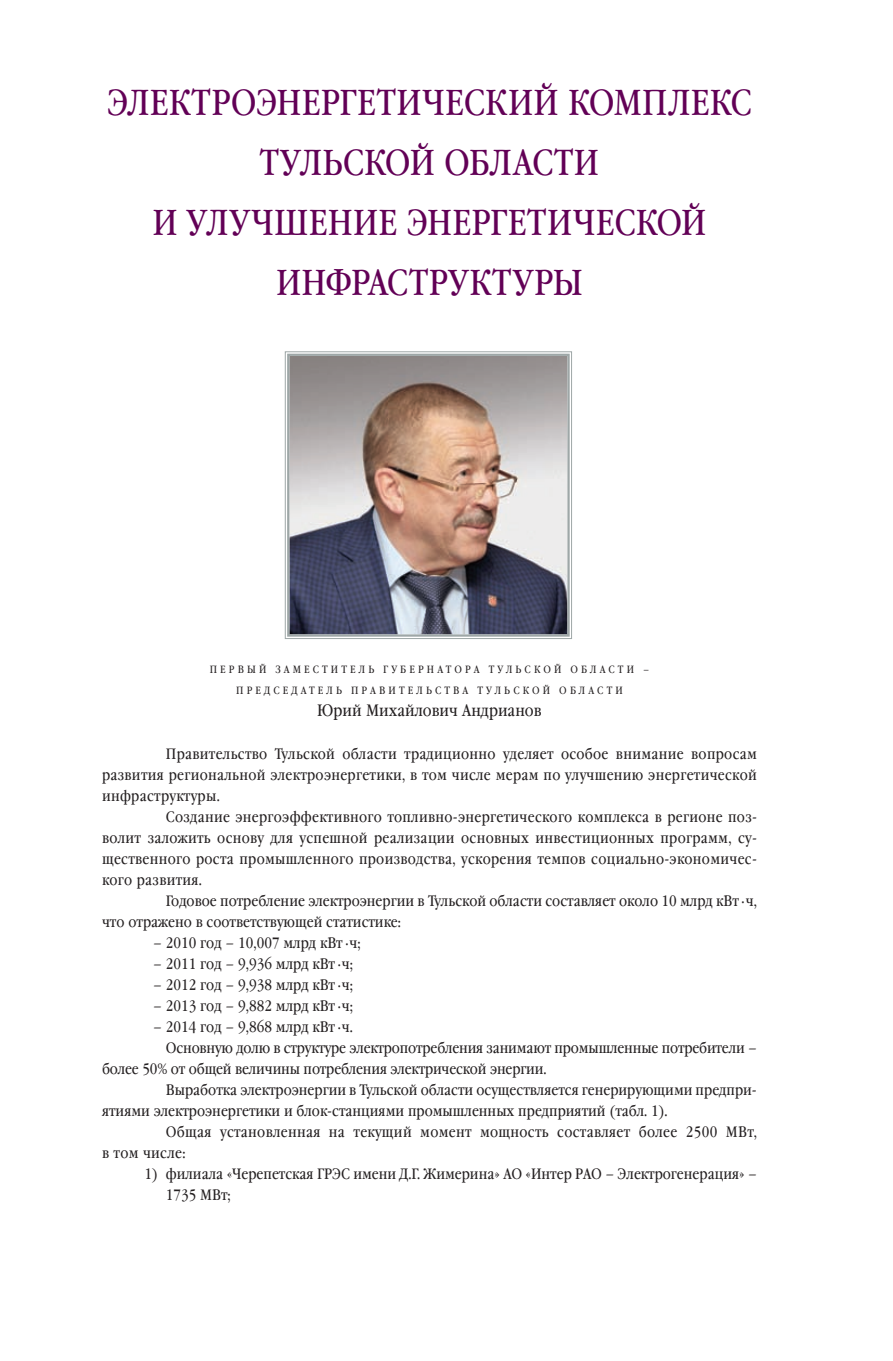
<style>
.page{position:relative;width:893px;height:1361px;background:#fff}
.page>*{position:absolute;margin:0;border:0;box-sizing:border-box;transform-origin:0 0}
.t1{font:36px/60px "Garamond Book Narrow C";letter-spacing:.005em;color:#620056;text-align:center}
.t2{font:16.5px "Garamond Book Narrow C";color:#231f20}
.t3{font:15px "Garamond Book Narrow C";color:#231f20}
.t4{font:15px "Garamond Book Narrow C";letter-spacing:.02em;color:#231f20}
.t5{font:10.5px/21px "Garamond Book Narrow C";letter-spacing:.3em;color:#231f20;text-align:center}
</style>
<div class="page">
<img style="left:285px;top:351px;width:287px;height:288px">
<div style="left:287px;top:354px;width:283px;height:283px;border:2px solid #9ea7a7"></div>
<h1 class="t1" style="left:107px;top:74px;width:646px">Электроэнергетический комплекс<br>Тульской области<br>и улучшение энергетической инфраструктуры</h1>
<p class="t5" style="left:210px;top:659px;width:441px">первы й заместитель губ ернатора Ту льской области – председа тель правительства Ту льской области</p>
<p class="t2" style="left:317px;top:701px;width:226px">Юрий Михайлович Андрианов</p>
<p class="t4" style="left:166px;top:746px;width:593px">Правительство Тульской области традиционно уделяет особое внимание вопросам</p>
<p class="t4" style="left:102px;top:767px;width:656px">развития региональной электроэнергетики, в том числе мерам по улучшению энергетической</p>
<p class="t4" style="left:102px;top:788px;width:119px">инфраструктуры.</p>
<p class="t4" style="left:166px;top:809px;width:593px">Создание энергоэффективного топливно-энергетического комплекса в регионе поз-</p>
<p class="t4" style="left:102px;top:830px;width:656px">волит заложить основу для успешной реализации основных инвестиционных программ, су-</p>
<p class="t4" style="left:102px;top:851px;width:656px">щественного роста промышленного производства, ускорения темпов социально-экономичес-</p>
<p class="t3" style="left:102px;top:872px;width:101px">кого развития.</p>
<p class="t3" style="left:166px;top:893px;width:593px">Годовое потребление электроэнергии в Тульской области составляет около 10 млрд кВт .ч,</p>
<p class="t3" style="left:102px;top:914px;width:300px">что отражено в соответствующей статистике:</p>
<p class="t3" style="left:153px;top:935px;width:209px">– 2010 год – 10,007 млрд кВт .ч;</p>
<p class="t3" style="left:153px;top:956px;width:201px">– 2011 год – 9,936 млрд кВт .ч;</p>
<p class="t3" style="left:153px;top:977px;width:201px">– 2012 год – 9,938 млрд кВт .ч;</p>
<p class="t3" style="left:153px;top:998px;width:201px">– 2013 год – 9,882 млрд кВт .ч;</p>
<p class="t3" style="left:153px;top:1019px;width:201px">– 2014 год – 9,868 млрд кВт .ч.</p>
<p class="t3" style="left:166px;top:1040px;width:593px">Основную долю в структуре электропотребления занимают промышленные потребители –</p>
<p class="t3" style="left:102px;top:1061px;width:446px">более 50% от общей величины потребления электрической энергии.</p>
<p class="t3" style="left:166px;top:1082px;width:593px">Выработка электроэнергии в Тульской области осуществляется генерирующими предпри-</p>
<p class="t3" style="left:102px;top:1103px;width:567px">ятиями электроэнергетики и блок-станциями промышленных предприятий (табл. 1).</p>
<p class="t4" style="left:166px;top:1124px;width:563px">Общая установленная на текущий момент мощность составляет более 2500 МВ</p>
<p class="t3" style="left:747px;top:1124px;width:11px">т,</p>
<p class="t3" style="left:102px;top:1145px;width:85px">в том числе:</p>
<p class="t3" style="left:145px;top:1166px;width:182px">1) филиала «Черепетская ГРЭС</p>
<p class="t3" style="left:353px;top:1166px;width:405px">имени Д.Г. Жимерина» АО «Интер РАО – Электрогенерация» –</p>
<p class="t3" style="left:166px;top:1187px;width:66px">1735 МВт;</p>
</div>
